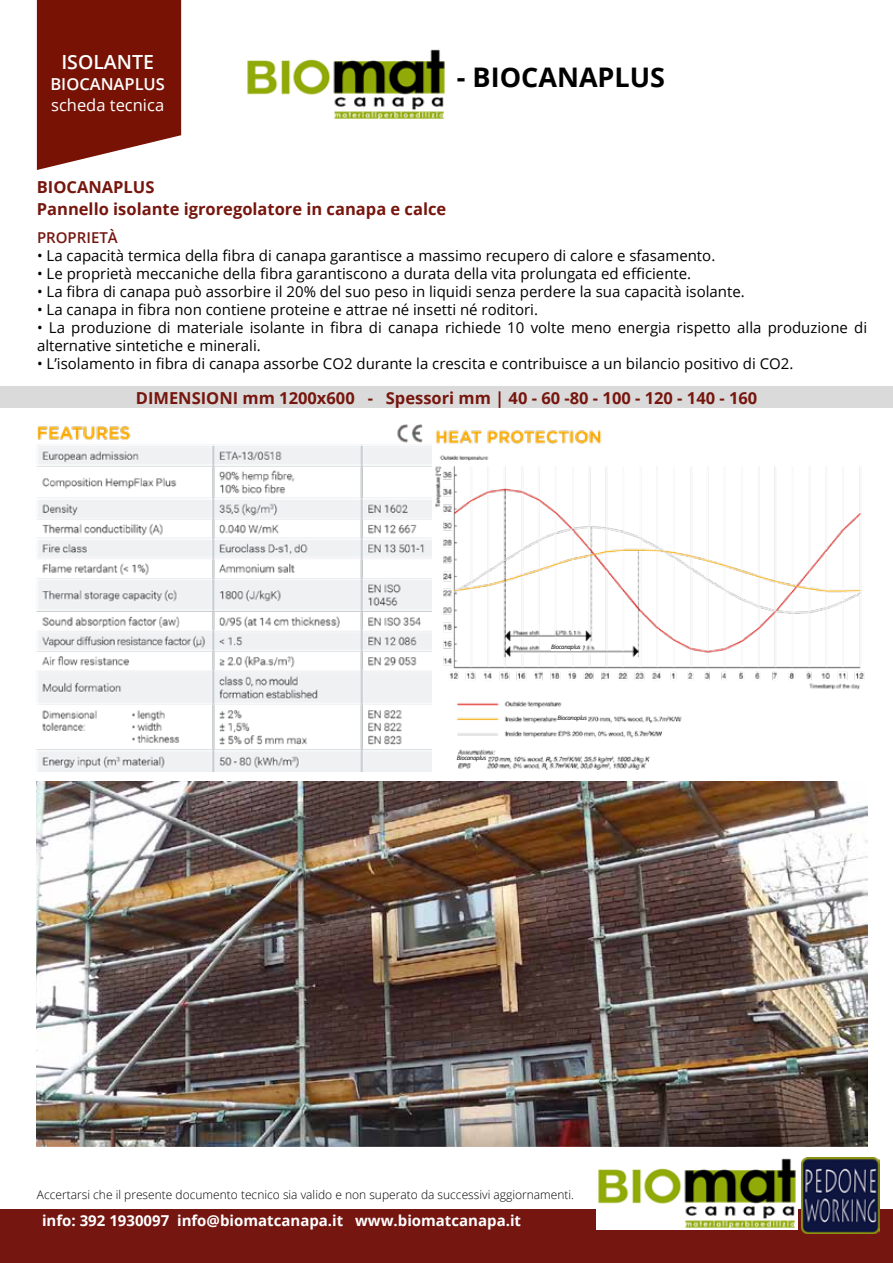
<style>
.page{position:relative;width:893px;height:1263px;background:#fff}
.page>*{position:absolute;margin:0;border:0;box-sizing:border-box;transform-origin:0 0}
.t1{font:700 27px "Open Sans";color:#000}
.t2{font:600 19.5px "Open Sans";color:#fff}
.t3{font:700 16.5px/21.6px "Open Sans";color:#76160e}
.t4{font:16.5px "Open Sans";color:#fff}
.t5{font:600 16.5px "Open Sans";color:#fff}
.t6{font:15px/18px "Open Sans";color:#000}
.t7{font:700 15px "Open Sans";color:#fff}
.t8{font:600 15px "Open Sans";color:#761611}
.t9{font:300 12px "Open Sans";color:#000}
.t10{font:italic 6px "Open Sans";letter-spacing:-.05em;color:#000}
</style>
<div class="page">
<svg style="left:37px;top:0;width:144px;height:170px;background:#84291c"></svg>
<div style="left:0;top:1210px;width:893px;height:53px;background:#761611"></div>
<img style="left:247px;top:49px;width:198px;height:70px">
<img style="left:597px;top:1158px;width:201px;height:71px">
<img style="left:802px;top:1157px;width:77px;height:77px">
<img style="left:36px;top:424px;width:829px;height:347px">
<div style="left:558px;top:715px;width:30px;height:8px;background:#fff"></div>
<div style="left:457px;top:755px;width:30px;height:7px;background:#fff"></div>
<div style="left:551px;top:644px;width:31px;height:7px;background:#fff"></div>
<div style="left:0;top:386px;width:893px;height:22px;background:#dadada"></div>
<img style="left:37px;top:781px;width:830px;height:365px">
<h2 class="t2" style="left:61px;top:48px;width:94px">ISOLANTE</h2>
<p class="t5" style="left:50px;top:73px;width:116px">BIOCANAPLUS</p>
<p class="t4" style="left:51px;top:94px;width:114px">scheda tecnica</p>
<h1 class="t1" style="left:457px;top:58px;width:210px">- BIOCANAPLUS</h1>
<p class="t3" style="left:37px;top:176px;width:411px">BIOCANAPLUS<br>Pannello isolante igroregolatore in canapa e calce</p>
<p class="t8" style="left:37px;top:227px;width:82px">PROPRIETÀ</p>
<p class="t6" style="left:37px;top:246px;width:680px">• La capacità termica della fibra di canapa garantisce a massimo recupero di calore e sfasamento.</p>
<p class="t6" style="left:37px;top:264px;width:656px">• Le proprietà meccaniche della fibra garantiscono a durata della vita prolungata ed efficiente.</p>
<p class="t6" style="left:37px;top:282px;width:709px">• La fibra di canapa può assorbire il 20% del suo peso in liquidi senza perdere la sua capacità isolante.</p>
<p class="t6" style="left:37px;top:300px;width:502px">• La canapa in fibra non contiene proteine e attrae né insetti né roditori.</p>
<p class="t6" style="left:37px;top:318px;width:832px">• La produzione di materiale isolante in fibra di canapa richiede 10 volte meno energia rispetto alla produzione di alternative sintetiche e minerali.</p>
<p class="t6" style="left:37px;top:354px;width:758px">• L’isolamento in fibra di canapa assorbe CO2 durante la crescita e contribuisce a un bilancio positivo di CO2.</p>
<p class="t3" style="left:136px;top:386px;width:623px">DIMENSIONI mm 1200x600 - Spessori mm | 40 - 60 -80 - 100 - 120 - 140 - 160</p>
<p class="t10" style="left:551px;top:643px;width:31px">Biocanaplus</p>
<p class="t10" style="left:457px;top:754px;width:31px">Biocanaplus</p>
<p class="t10" style="left:558px;top:714px;width:31px">Biocanaplus</p>
<p class="t9" style="left:37px;top:1186px;width:539px">Accertarsi che il presente documento tecnico sia valido e non superato da successivi aggiornamenti.</p>
<p class="t7" style="left:42px;top:1209px;width:481px">info: 392 1930097 info@biomatcanapa.it www.biomatcanapa.it</p>
</div>
